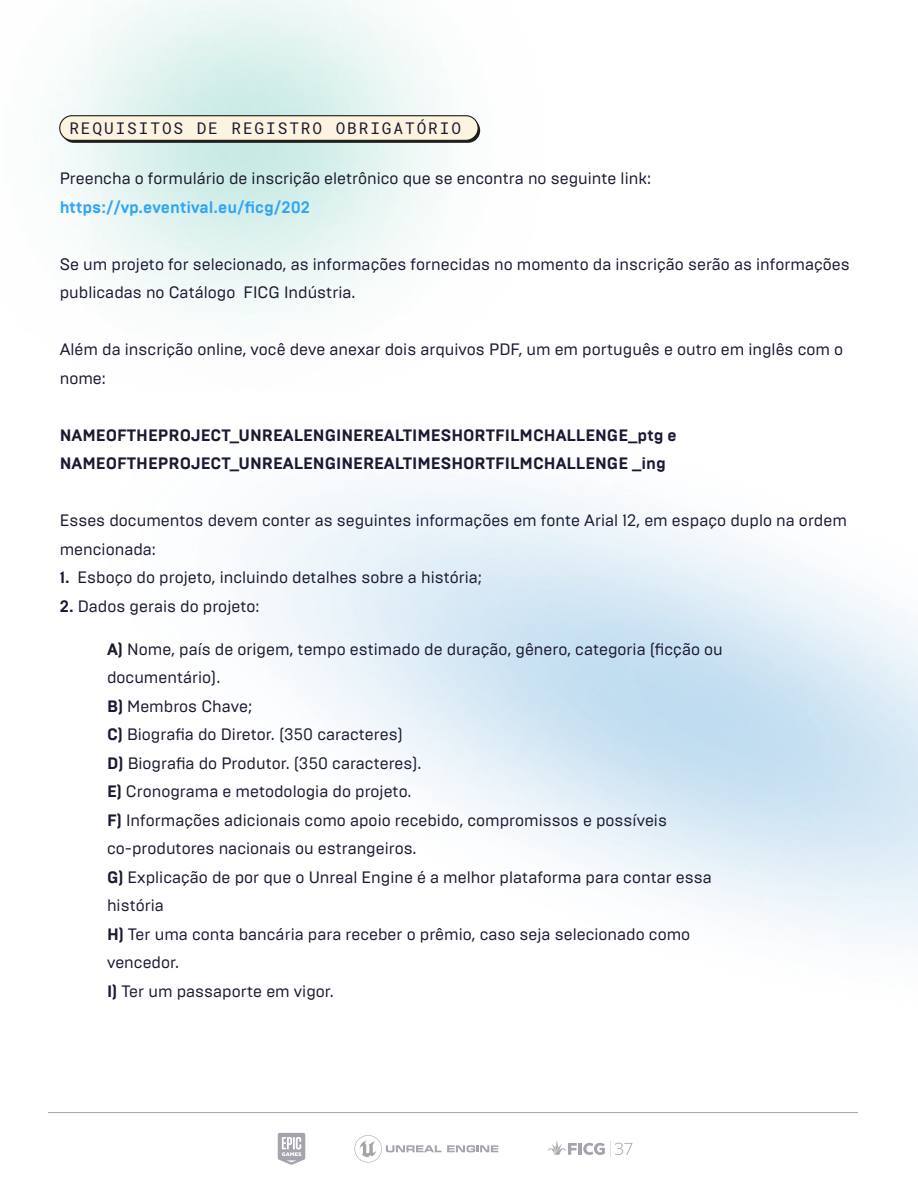
<style>
.page{position:relative;width:918px;height:1188px;background:#fff}
.page>*{position:absolute;margin:0;border:0;box-sizing:border-box;transform-origin:0 0}
.t1{font:16.5px/28.5px "Brutal Type";color:#1c1831}
.t2{font:700 16.5px/28.5px "Brutal Type";color:#1c1831}
.t3{font:700 16.5px "Brutal Type";color:#33a4f4}
.t4{font:16.05px "Roboto Mono";letter-spacing:.12em;color:#1d1931}
.s1{font-weight:700}
</style>
<div class="page">
<hr style="left:48px;top:1112px;width:810px;height:1px;background:#a4a4ac">
<img style="left:92px;top:93px;width:826px;height:1072px">
<div style="left:62px;top:118px;width:418px;height:25px;background:#1d1d1b;border-radius:12px"></div>
<div style="left:60px;top:116px;width:418px;height:24px;background:#fcf3e0;border-radius:12px"></div>
<div style="left:59px;top:115px;width:420px;height:26px;border:1px solid #1d1d1b;border-radius:12px"></div>
<p class="t4" style="left:69px;top:117px;width:393px">REQUISITOS DE REGISTRO OBRIGATÓRIO</p>
<p class="t1" style="left:60px;top:164px;width:593px">Preencha o formulário de inscrição eletrônico que se encontra no seguinte link:</p>
<p class="t3" style="left:60px;top:197px;width:252px">https://vp.eventival.eu/ficg/202</p>
<p class="t1" style="left:60px;top:250px;width:792px">Se um projeto for selecionado, as informações fornecidas no momento da inscrição serão as informações publicadas no Catálogo FICG Indústria.</p>
<p class="t1" style="left:60px;top:335px;width:785px">Além da inscrição online, você deve anexar dois arquivos PDF, um em português e outro em inglês com o nome:</p>
<p class="t2" style="left:60px;top:421px;width:618px">NAMEOFTHEPROJECT_UNREALENGINEREALTIMESHORTFILMCHALLENGE_ptg e<br>NAMEOFTHEPROJECT_UNREALENGINEREALTIMESHORTFILMCHALLENGE _ing</p>
<p class="t1" style="left:60px;top:506px;width:789px">Esses documentos devem conter as seguintes informações em fonte Arial 12, em espaço duplo na ordem mencionada:</p>
<p class="t1" style="left:60px;top:563px;width:424px"><span class="s1">1.</span> Esboço do projeto, incluindo detalhes sobre a história;</p>
<p class="t1" style="left:60px;top:592px;width:201px"><span class="s1">2.</span> Dados gerais do projeto:</p>
<p class="t1" style="left:107px;top:635px;width:617px"><span class="s1">A)</span> Nome, país de origem, tempo estimado de duração, gênero, categoria (ficção ou documentário).<br><span class="s1">B)</span> Membros Chave;<br><span class="s1">C)</span> Biografia do Diretor. (350 caracteres)<br><span class="s1">D)</span> Biografia do Produtor. (350 caracteres).<br><span class="s1">E)</span> Cronograma e metodologia do projeto.<br><span class="s1">F)</span> Informações adicionais como apoio recebido, compromissos e possíveis co-produtores nacionais ou estrangeiros.<br><span class="s1">G)</span> Explicação de por que o Unreal Engine é a melhor plataforma para contar essa história<br><span class="s1">H)</span> Ter uma conta bancária para receber o prêmio, caso seja selecionado como vencedor.<br><span class="s1">I)</span> Ter um passaporte em vigor.</p>
</div>
